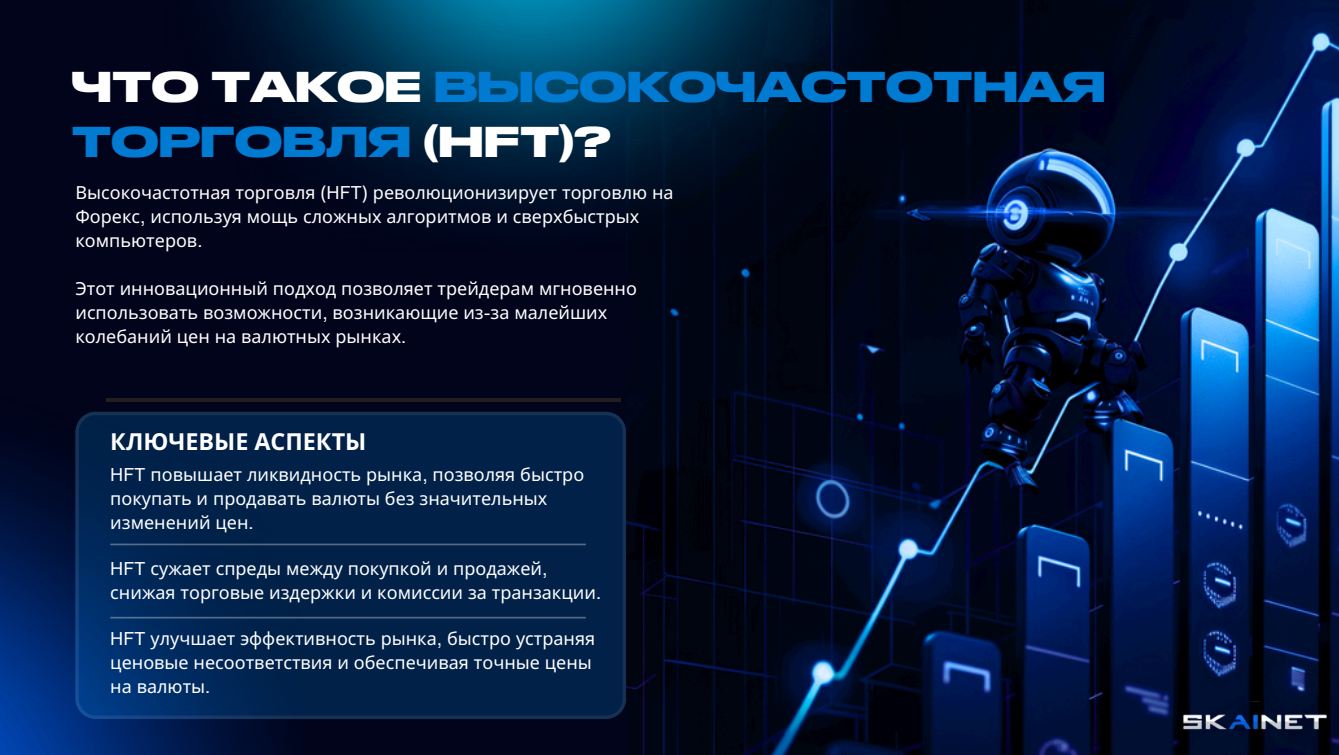
<style>
.page{position:relative;width:1339px;height:755px;background:#fff}
.page>*{position:absolute;margin:0;border:0;box-sizing:border-box;transform-origin:0 0}
.t1{font:700 40.5px/55.8px "Druk Wide Cyr";color:#017ad2}
.t2{font:700 23.4px "Noto Sans";color:#fff}
.t3{font:18px/24.1px "Noto Sans";color:#fff}
.s1{color:#fff}
.s2{font-family:"Helvetica Now Text"}
</style>
<div class="page">
<div style="left:0;top:0;width:1338px;height:754px;background:#01041b"></div>
<img style="left:626px;top:0;width:712px;height:754px">
<img style="left:230px;top:0;width:668px;height:251px">
<img style="left:0;top:401px;width:304px;height:353px">
<svg style="left:75px;top:411px;width:551px;height:307px;background:#01234d"></svg>
<hr style="left:110px;top:543px;width:475px;height:2px;background:#e9e9e9">
<hr style="left:110px;top:616px;width:475px;height:2px;background:#e9e9e9">
<img style="left:1179px;top:701px;width:148px;height:34px">
<hr style="left:106px;top:398px;width:515px;height:3px;background:#231f20">
<p class="t1" style="left:72px;top:57px;width:1035px"><span class="s1">ЧТО ТАКОЕ</span> ВЫСОКОЧАСТОТНАЯ<br>ТОРГОВЛЯ <span class="s1">(HFT)?</span></p>
<p class="t3" style="left:75px;top:180px;width:599px">Высокочастотная торговля <span class="s2">(HFT)</span> революционизирует торговлю на<br>Форекс<span class="s2">,</span> используя мощь сложных алгоритмов и сверхбыстрых</p>
<p class="t3" style="left:75px;top:228px;width:128px">компьютеров<span class="s2">.</span></p>
<p class="t3" style="left:75px;top:276px;width:563px">Этот инновационный подход позволяет трейдерам мгновенно использовать возможности<span class="s2">,</span> возникающие из<span class="s2">-</span>за малейших</p>
<p class="t3" style="left:75px;top:324px;width:332px">колебаний цен на валютных рынках<span class="s2">.</span></p>
<p class="t2" style="left:110px;top:425px;width:257px">КЛЮЧЕВЫЕ АСПЕКТЫ</p>
<h2 class="t3" style="left:110px;top:462px;width:475px"><span class="s2">HFT</span> повышает ликвидность рынка<span class="s2">,</span> позволяя быстро покупать и продавать валюты без значительных</h2>
<p class="t3" style="left:110px;top:510px;width:145px">изменений цен<span class="s2">.</span></p>
<p class="t3" style="left:110px;top:556px;width:492px"><span class="s2">HFT</span> сужает спреды между покупкой и продажей<span class="s2">, </span>снижая торговые издержки и комиссии за транзакции<span class="s2">.</span></p>
<p class="t3" style="left:110px;top:626px;width:486px"><span class="s2">HFT</span> улучшает эффективность рынка<span class="s2">,</span> быстро устраняя ценовые несоответствия и обеспечивая точные цены на валюты<span class="s2">.</span></p>
</div>
